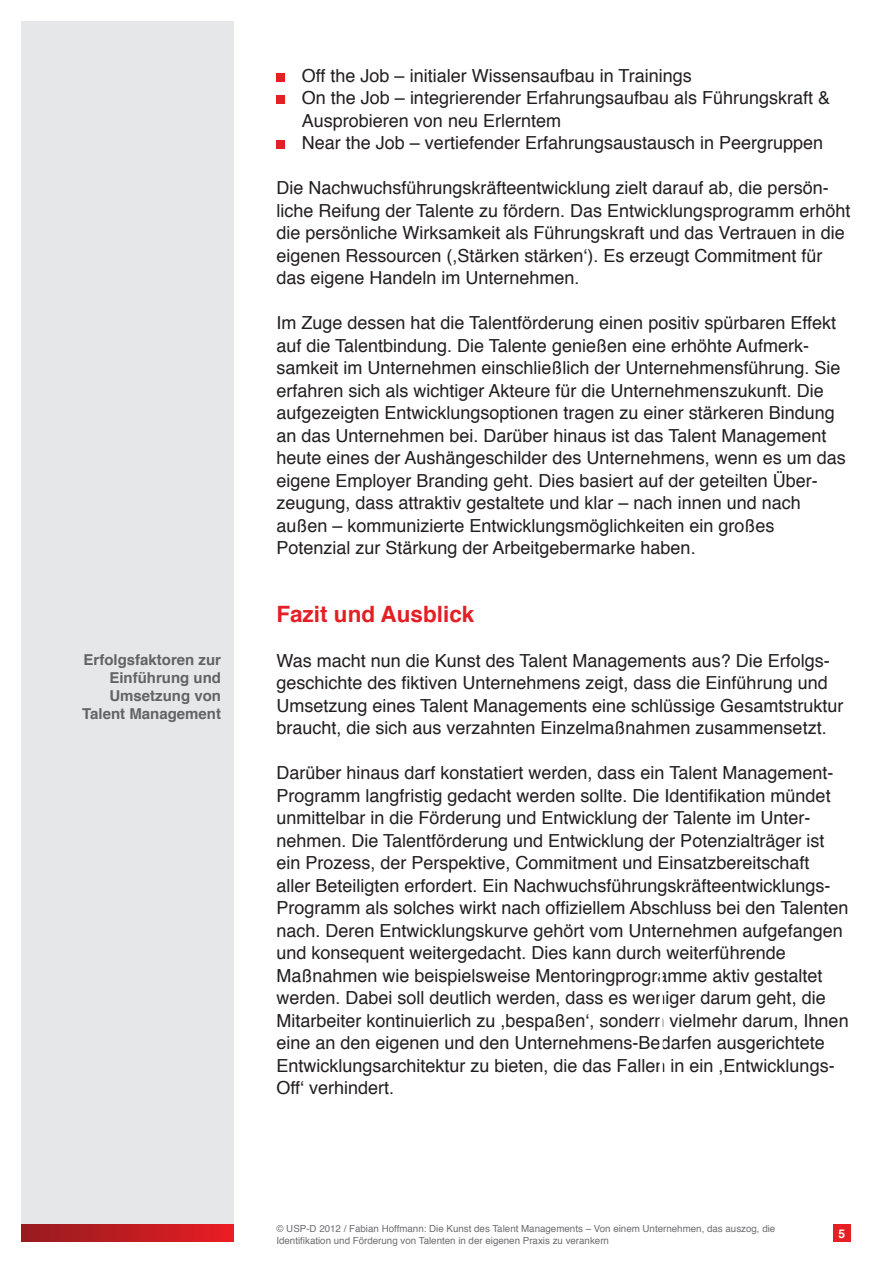
<style>
.page{position:relative;width:893px;height:1263px;background:#fff}
.page>*{position:absolute;margin:0;border:0;box-sizing:border-box;transform-origin:0 0}
.t1{font:700 22.5px "Helvetica";color:#e41f25}
.t2{font:18px/22.5px "Helvetica";color:#231f20}
.t3{font:700 15px/18px "Helvetica";color:#636366;text-align:right}
.t4{font:700 12px "Helvetica";color:#fff}
.t5{font:9.75px/11.7px "Helvetica";color:#6c6d70}
</style>
<div class="page">
<div style="left:276px;top:73px;width:9px;height:9px;background:#e41f25"></div>
<div style="left:276px;top:96px;width:9px;height:8px;background:#e41f25"></div>
<div style="left:276px;top:141px;width:9px;height:8px;background:#e41f25"></div>
<div style="left:21px;top:21px;width:213px;height:1221px;background:#e6e7e9"></div>
<div style="left:833px;top:1225px;width:17px;height:17px;background:#e41f25"></div>
<div style="left:21px;top:1225px;width:213px;height:17px;background:linear-gradient(to right,#951b1e,#e91c24)"></div>
<p class="t3" style="left:82px;top:651px;width:140px">Erfolgsfaktoren zur<br>Einführung und<br>Umsetzung von<br>Talent Management</p>
<p class="t2" style="left:302px;top:65px;width:530px">Off the Job – initialer Wissensaufbau in Trainings<br>On the Job – integrierender Erfahrungsaufbau als Führungskraft &amp; Ausprobieren von neu Erlerntem<br>Near the Job – vertiefender Erfahrungsaustausch in Peergruppen</p>
<p class="t2" style="left:276px;top:177px;width:575px">Die Nachwuchsführungskräfteentwicklung zielt darauf ab, die persön&shy;liche Reifung der Talente zu fördern. Das Entwicklungsprogramm erhöht die persönliche Wirksamkeit als Führungskraft und das Vertrauen in die eigenen Ressourcen (,Stärken stärken‘). Es erzeugt Commitment für das eigene Handeln im Unternehmen.</p>
<p class="t2" style="left:276px;top:312px;width:571px">Im Zuge dessen hat die Talentförderung einen positiv spürbaren Effekt auf die Talentbindung. Die Talente genießen eine erhöhte Aufmerk&shy;samkeit im Unternehmen einschließlich der Unternehmensführung. Sie erfahren sich als wichtiger Akteure für die Unternehmenszukunft. Die aufgezeigten Entwicklungsoptionen tragen zu einer stärkeren Bindung an das Unternehmen bei. Darüber hinaus ist das Talent Management heute eines der Aushängeschilder des Unternehmens, wenn es um das eigene Employer Branding geht. Dies basiert auf der geteilten Über&shy;zeugung, dass attraktiv gestaltete und klar – nach innen und nach außen – kommunizierte Entwicklungsmöglichkeiten ein großes Potenzial zur Stärkung der Arbeitgebermarke haben.</p>
<p class="t1" style="left:276px;top:595px;width:199px">Fazit und Ausblick</p>
<p class="t2" style="left:276px;top:650px;width:568px">Was macht nun die Kunst des Talent Managements aus? Die Erfolgs&shy;geschichte des fiktiven Unternehmens zeigt, dass die Einführung und Umsetzung eines Talent Managements eine schlüssige Gesamtstruktur braucht, die sich aus verzahnten Einzelmaßnahmen zusammensetzt.</p>
<p class="t2" style="left:276px;top:762px;width:574px">Darüber hinaus darf konstatiert werden, dass ein Talent Management-Programm langfristig gedacht werden sollte. Die Identifikation mündet unmittelbar in die Förderung und Entwicklung der Talente im Unter&shy;nehmen. Die Talentförderung und Entwicklung der Potenzialträger ist ein Prozess, der Perspektive, Commitment und Einsatzbereitschaft<br>aller Beteiligten erfordert. Ein Nachwuchsführungskräfteentwicklungs-Programm als solches wirkt nach offiziellem Abschluss bei den Talenten nach. Deren Entwicklungskurve gehört vom Unternehmen aufgefangen und konsequent weitergedacht. Dies kann durch weiterführende Maßnahmen wie beispielsweise Mentoringprogramme aktiv gestaltet werden. Dabei soll deutlich werden, dass es weniger darum geht, die Mitarbeiter kontinuierlich zu ,bespaßen‘, sondern vielmehr darum, Ihnen eine an den eigenen und den Unternehmens-Bedarfen ausgerichtete Entwicklungsarchitektur zu bieten, die das Fallen in ein ,Entwicklungs-Off‘ verhindert.</p>
<p class="t5" style="left:276px;top:1223px;width:500px">© USP-D 2012 / Fabian Hoffmann: Die Kunst des Talent Managements – Von einem Unternehmen, das auszog, die<br>Identifikation und Förderung von Talenten in der eigenen Praxis zu verankern</p>
<p class="t4" style="left:839px;top:1224px;width:8px">5</p>
</div>
